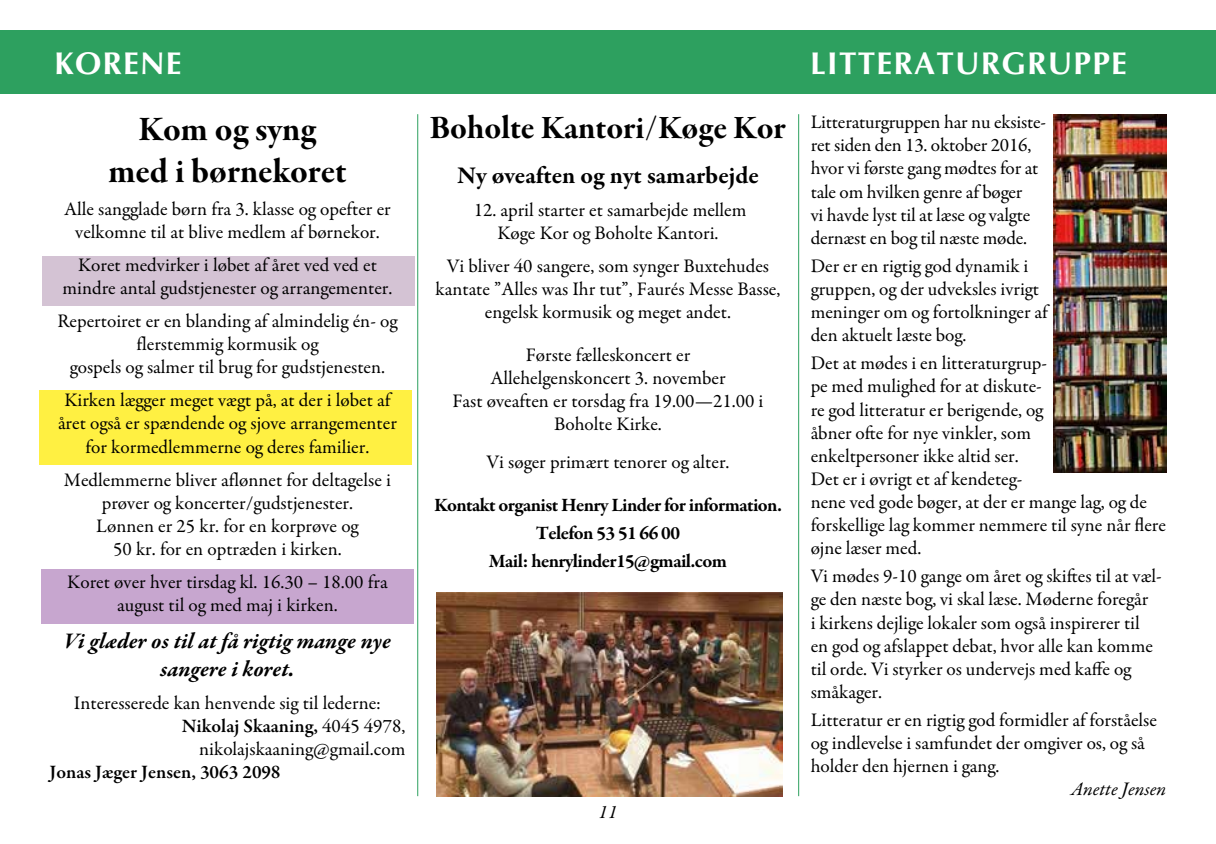
<style>
.page{position:relative;width:1216px;height:844px;background:#fff}
.page>*{position:absolute;margin:0;border:0;box-sizing:border-box;transform-origin:0 0}
.t1{font:35px/42px "Garamond Premr Pro Bd Subh";color:#000;text-align:center}
.t2{font:33.25px "Garamond Premr Pro Bd Subh";color:#000}
.t3{font:700 31.5px "Optima";letter-spacing:.04em;color:#fff}
.t4{font:700 24.5px "Garamond Premr Pro";color:#000}
.t5{font:italic 700 22.75px/27.3px "Garamond Premr Pro";color:#000;text-align:center}
.t6{font:19.25px/23.1px "Garamond Premr Pro";color:#000;text-align:center}
.t7{font:700 19.25px/28px "Garamond Premr Pro";letter-spacing:-.03em;color:#000;text-align:center}
.t8{font:600 19.25px "Garamond Premr Pro";color:#000}
.t9{font:italic 19.25px "Garamond Premr Pro";color:#000}
.s1{font-weight:400}
</style>
<div class="page">
<div style="left:0;top:30px;width:1215px;height:63px;background:#2da05f"></div>
<div style="left:42px;top:256px;width:372px;height:49px;background:#d4c3d4"></div>
<div style="left:40px;top:390px;width:372px;height:74px;background:#fff042"></div>
<div style="left:41px;top:569px;width:372px;height:54px;background:#c7a6cf"></div>
<hr style="left:417px;top:114px;width:1px;height:682px;background:#2da05f">
<hr style="left:798px;top:114px;width:1px;height:682px;background:#2da05f">
<img style="left:1053px;top:114px;width:113px;height:358px">
<img style="left:436px;top:592px;width:346px;height:204px">
<h3 class="t3" style="left:55px;top:45px;width:129px">KORENE</h3>
<h3 class="t3" style="left:810px;top:45px;width:318px">LITTERATURGRUPPE</h3>
<p class="t6" style="left:810px;top:111px;width:237px;text-align:left">Litteraturgruppen har nu eksiste&shy;ret siden den 13. oktober 2016, hvor vi første gang mødtes for at tale om hvilken genre af bøger<br>vi havde lyst til at læse og valgte dernæst en bog til næste møde.</p>
<p class="t6" style="left:810px;top:254px;width:239px;text-align:left">Der er en rigtig god dynamik i gruppen, og der udveksles ivrigt meninger om og fortolkninger af den aktuelt læste bog.</p>
<p class="t6" style="left:810px;top:352px;width:357px;text-align:left">Det at mødes i en litteraturgrup-<br>pe med mulighed for at diskute-<br>re god litteratur er berigende, og<br>åbner ofte for nye vinkler, som<br>enkeltpersoner ikke altid ser.<br>Det er i øvrigt et af kendeteg-<br>nene ved gode bøger, at der er mange lag, og de forskellige lag kommer nemmere til syne når flere øjne læser med.</p>
<p class="t6" style="left:810px;top:565px;width:353px;text-align:left">Vi mødes 9-10 gange om året og skiftes til at væl&shy;ge den næste bog, vi skal læse. Møderne foregår<br>i kirkens dejlige lokaler som også inspirerer til en god og afslappet debat, hvor alle kan komme til orde. Vi styrker os undervejs med kaffe og småkager.</p>
<p class="t6" style="left:810px;top:708px;width:348px;text-align:left">Litteratur er en rigtig god formidler af forståelse og indlevelse i samfundet der omgiver os, og så holder den hjernen i gang.</p>
<p class="t9" style="left:1070px;top:777px;width:97px">Anette Jensen</p>
<h2 class="t2" style="left:430px;top:108px;width:357px">Boholte Kantori/Køge Kor</h2>
<p class="t4" style="left:457px;top:160px;width:303px">Ny øveaften og nyt samarbejde</p>
<p class="t6" style="left:473px;top:198px;width:274px">12. april starter et samarbejde mellem<br>Køge Kor og Boholte Kantori.</p>
<p class="t6" style="left:435px;top:254px;width:346px">Vi bliver 40 sangere, som synger Buxtehudes kantate ”Alles was Ihr tut”, Faurés Messe Basse, engelsk kormusik og meget andet.</p>
<p class="t6" style="left:452px;top:344px;width:312px">Første fælleskoncert er<br>Allehelgenskoncert 3. november<br>Fast øveaften er torsdag fra 19.00—21.00 i<br>Boholte Kirke.</p>
<p class="t6" style="left:486px;top:451px;width:244px">Vi søger primært tenorer og alter.</p>
<p class="t7" style="left:434px;top:491px;width:349px">Kontakt organist Henry Linder for information.<br>Telefon 53 51 66 00<br>Mail: henrylinder15@gmail.com</p>
<h1 class="t1" style="left:108px;top:109px;width:240px">Kom og syng med i børnekoret</h1>
<p class="t6" style="left:64px;top:197px;width:328px">Alle sangglade børn fra 3. klasse og opefter er velkomne til at blive medlem af børnekor.</p>
<p class="t6" style="left:62px;top:253px;width:331px">Koret medvirker i løbet af året ved ved et mindre antal gudstjenester og arrangementer.</p>
<p class="t6" style="left:57px;top:310px;width:341px">Repertoiret er en blanding af almindelig én- og flerstemmig kormusik og<br>gospels og salmer til brug for gudstjenesten.</p>
<p class="t6" style="left:58px;top:389px;width:340px">Kirken lægger meget vægt på, at der i løbet af året også er spændende og sjove arrangementer for kormedlemmerne og deres familier.</p>
<p class="t6" style="left:64px;top:468px;width:328px">Medlemmerne bliver aflønnet for deltagelse i prøver og koncerter/gudstjenester.<br>Lønnen er 25 kr. for en korprøve og<br>50 kr. for en optræden i kirken.</p>
<p class="t6" style="left:67px;top:570px;width:322px">Koret øver hver tirsdag kl. 16.30 – 18.00 fra august til og med maj i kirken.</p>
<p class="t5" style="left:64px;top:628px;width:328px">Vi glæder os til at få rigtig mange nye sangere i koret.</p>
<p class="t6" style="left:74px;top:691px;width:308px">Interesserede kan henvende sig til lederne:</p>
<p class="t8" style="left:182px;top:714px;width:225px">Nikolaj Skaaning, <span class="s1">4045 4978,</span></p>
<p class="t6" style="left:199px;top:737px;width:208px">nikolajskaaning@gmail.com</p>
<p class="t8" style="left:50px;top:760px;width:232px">Jonas Jæger Jensen, 3063 2098</p>
<p class="t9" style="left:598px;top:799px;width:20px">11</p>
</div>
